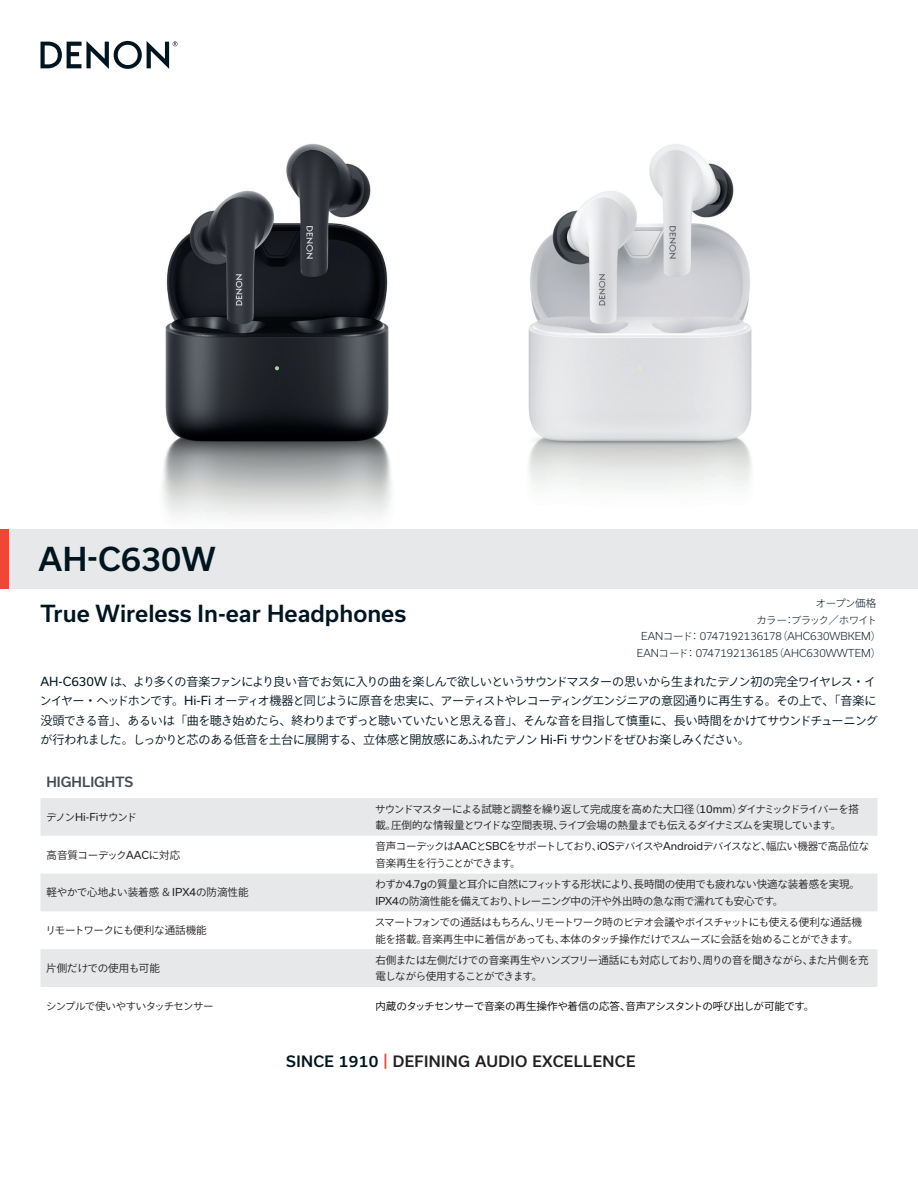
<style>
.page{position:relative;width:918px;height:1188px;background:#fff}
.page>*{position:absolute;margin:0;border:0;box-sizing:border-box;transform-origin:0 0}
.t1{font:500 31.5px "Usual";color:#001520}
.t2{font:500 22.5px "Usual";color:#001520}
.t3{font:500 15px "Usual";letter-spacing:.025em;color:#231f20}
.t4{font:500 13.5px "Usual";color:#434c55}
.t5{font:12px/19.5px "Ryo Gothic Plus N";letter-spacing:-.05em;color:#001520}
.t6{font:10.5px/16.5px "Ryo Gothic Plus N";letter-spacing:-.04em;color:#231f20}
.t7{font:10.5px/16.5px "Ryo Gothic Plus N";letter-spacing:-.06em;color:#231f20}
.t8{font:300 10.5px/16.5px "Usual";color:#00111f;text-align:center}
.t9{font:10.5px "Ryo Gothic Plus N";letter-spacing:-.02em;color:#000001}
.t10{font:10.5px "Ryo Gothic Plus N";color:#231f20}
.t11{font:300 10.5px/16.5px "Ryo Gothic Plus N";letter-spacing:-.08em;color:#00111f;text-align:right}
.t12{font:10.5px "Ryo Gothic Plus N";letter-spacing:-.02em;color:#231f20}
.t13{font:10.5px "Ryo Gothic Plus N";letter-spacing:-.005em;color:#231f20}
.s1{font-family:"Ryo Gothic Plus N"}
.s2{font-family:"Usual"}
.s3{color:#001520}
.s4{color:#ef4635}
</style>
<div class="page">
<img style="left:495px;top:144px;width:363px;height:386px">
<img style="left:58px;top:143px;width:437px;height:387px">
<div style="left:0;top:530px;width:918px;height:59px;background:#e6e8e9"></div>
<div style="left:0;top:530px;width:8px;height:59px;background:#ef4635"></div>
<svg style="left:40px;top:41px;width:138px;height:28px"></svg>
<svg style="left:40px;top:798px;width:838px;height:189px;fill:#e6e8e9"></svg>
<h1 class="t1" style="left:39px;top:541px;width:179px">AH-C630W</h1>
<h2 class="t2" style="left:40px;top:601px;width:367px">True Wireless In-ear Headphones</h2>
<p class="t11" style="left:757px;top:596px;width:122px">オープン価格<br>カラー：ブラック／ホワイト</p>
<p class="t8" style="left:637px;top:628px;width:246px">EAN<span class="s1">コード：</span> 0747192136178<span class="s1">（</span>AHC630WBKEM<span class="s1">）<br></span>EAN<span class="s1">コード：</span>0747192136185<span class="s1">（</span>AHC630WWTEM<span class="s1">）</span></p>
<p class="t5" style="left:40px;top:672px;width:840px"><span class="s2">AH-C630W</span> は、より多くの音楽ファンにより良い音でお気に入りの曲を楽しんで欲しいというサウンドマスターの思いから生まれたデノン初の完全ワイヤレス・インイヤー・ヘッドホンです。<span class="s2">Hi-Fi</span> オーディオ機器と同じように原音を忠実に、アーティストやレコーディングエンジニアの意図通りに再生する。その上で、「音楽に没頭できる音」、あるいは「曲を聴き始めたら、終わりまでずっと聴いていたいと思える音」、そんな音を目指して慎重に、長い時間をかけてサウンドチューニングが行われました。しっかりと芯のある低音を土台に展開する、立体感と開放感にあふれたデノン <span class="s2">Hi-Fi</span> サウンドをぜひお楽しみください。</p>
<p class="t4" style="left:46px;top:774px;width:88px">HIGHLIGHTS</p>
<p class="t6" style="left:46px;top:809px;width:92px">デノン<span class="s2">Hi-Fi</span>サウンド</p>
<p class="t7" style="left:375px;top:801px;width:485px">サウンドマスターによる試聴と調整を繰り返して完成度を高めた大口径（<span class="s2">10mm</span>）ダイナミックドライバーを搭載。圧倒的な情報量とワイドな空間表現、ライブ会場の熱量までも伝えるダイナミズムを実現しています。</p>
<p class="t12" style="left:47px;top:848px;width:135px">高音質コーデック<span class="s2">AAC</span>に対応</p>
<p class="t6" style="left:375px;top:839px;width:495px">音声コーデックは<span class="s2">AAC</span>と<span class="s2">SBC</span>をサポートしており、<span class="s2">iOS</span>デバイスや<span class="s2">Android</span>デバイスなど、幅広い機器で高品位な音楽再生を行うことができます。</p>
<p class="t10" style="left:46px;top:886px;width:204px">軽やかで心地よい装着感＆<span class="s2">IPX4</span>の防滴性能</p>
<p class="t6" style="left:375px;top:877px;width:486px">わずか<span class="s2">4.7g</span>の質量と耳介に自然にフィットする形状により、長時間の使用でも疲れない快適な装着感を実現。<br><span class="s2">IPX4</span>の防滴性能を備えており、トレーニング中の汗や外出時の急な雨で濡れても安心です。</p>
<p class="t6" style="left:45px;top:923px;width:163px">リモートワークにも便利な通話機能</p>
<p class="t6" style="left:375px;top:914px;width:488px">スマートフォンでの通話はもちろん、リモートワーク時のビデオ会議やボイスチャットにも使える便利な通話機能を搭載。音楽再生中に着信があっても、本体のタッチ操作だけでスムーズに会話を始めることができます。</p>
<p class="t13" style="left:46px;top:962px;width:115px">片側だけでの使用も可能</p>
<p class="t6" style="left:375px;top:952px;width:495px">右側または左側だけでの音楽再生やハンズフリー通話にも対応しており、周りの音を聞きながら、また片側を充電しながら使用することができます。</p>
<p class="t7" style="left:46px;top:998px;width:169px">シンプルで使いやすいタッチセンサー</p>
<p class="t9" style="left:375px;top:999px;width:440px">内蔵のタッチセンサーで音楽の再生操作や着信の応答、音声アシスタントの呼び出しが可能です。</p>
<h3 class="t3" style="left:286px;top:1052px;width:351px"><span class="s3">SINCE 1910</span> <span class="s4">|</span> DEFINING AUDIO EXCELLENCE</h3>
</div>
